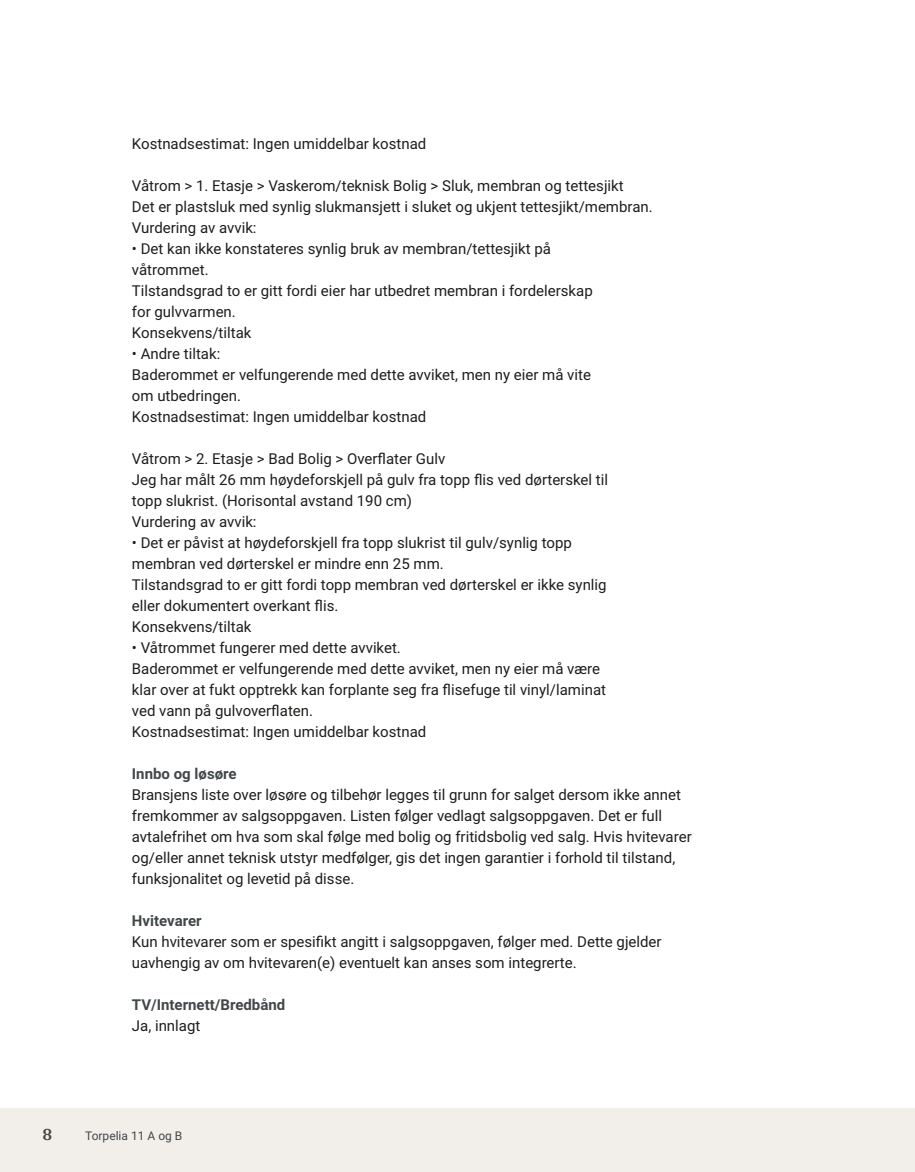
<style>
.page{position:relative;width:915px;height:1172px;background:#fff}
.page>*{position:absolute;margin:0;border:0;box-sizing:border-box;transform-origin:0 0}
.t1{font:700 18px "Arya";color:#414749}
.t2{font:15px/21px "Roboto Vitec";color:#1d1d1b}
.t3{font:700 15px "Roboto Vitec";color:#414749}
.t4{font:12px "Roboto Vitec";color:#414749}
</style>
<div class="page">
<div style="left:0;top:1108px;width:914px;height:64px;background:#f2eeea"></div>
<p class="t2" style="left:132px;top:132px;width:296px">Kostnadsestimat: Ingen umiddelbar kostnad</p>
<p class="t2" style="left:132px;top:174px;width:522px">Våtrom &gt; 1. Etasje &gt; Vaskerom/teknisk Bolig &gt; Sluk, membran og tettesjikt<br>Det er plastsluk med synlig slukmansjett i sluket og ukjent tettesjikt/membran.<br>Vurdering av avvik:</p>
<p class="t2" style="left:132px;top:237px;width:462px">• Det kan ikke konstateres synlig bruk av membran/tettesjikt på våtrommet.<br>Tilstandsgrad to er gitt fordi eier har utbedret membran i fordelerskap for gulvvarmen.<br>Konsekvens/tiltak</p>
<p class="t2" style="left:132px;top:342px;width:460px">• Andre tiltak:<br>Baderommet er velfungerende med dette avviket, men ny eier må vite om utbedringen.<br>Kostnadsestimat: Ingen umiddelbar kostnad</p>
<p class="t2" style="left:132px;top:447px;width:477px">Våtrom &gt; 2. Etasje &gt; Bad Bolig &gt; Overflater Gulv<br>Jeg har målt 26 mm høydeforskjell på gulv fra topp flis ved dørterskel til topp slukrist. (Horisontal avstand 190 cm)<br>Vurdering av avvik:</p>
<p class="t2" style="left:132px;top:531px;width:476px">• Det er påvist at høydeforskjell fra topp slukrist til gulv/synlig topp membran ved dørterskel er mindre enn 25 mm.<br>Tilstandsgrad to er gitt fordi topp membran ved dørterskel er ikke synlig eller dokumentert overkant flis.<br>Konsekvens/tiltak</p>
<p class="t2" style="left:132px;top:636px;width:475px">• Våtrommet fungerer med dette avviket.<br>Baderommet er velfungerende med dette avviket, men ny eier må være klar over at fukt opptrekk kan forplante seg fra flisefuge til vinyl/laminat ved vann på gulvoverflaten.<br>Kostnadsestimat: Ingen umiddelbar kostnad</p>
<p class="t3" style="left:132px;top:763px;width:106px">Innbo og løsøre</p>
<p class="t2" style="left:132px;top:783px;width:561px">Bransjens liste over løsøre og tilbehør legges til grunn for salget dersom ikke annet fremkommer av salgsoppgaven. Listen følger vedlagt salgsoppgaven. Det er full avtalefrihet om hva som skal følge med bolig og fritidsbolig ved salg. Hvis hvitevarer og/eller annet teknisk utstyr medfølger, gis det ingen garantier i forhold til tilstand, funksjonalitet og levetid på disse.</p>
<p class="t3" style="left:132px;top:910px;width:71px">Hvitevarer</p>
<p class="t2" style="left:132px;top:930px;width:531px">Kun hvitevarer som er spesifikt angitt i salgsoppgaven, følger med. Dette gjelder uavhengig av om hvitevaren(e) eventuelt kan anses som integrerte.</p>
<p class="t3" style="left:132px;top:994px;width:155px">TV/Internett/Bredbånd</p>
<p class="t2" style="left:132px;top:1014px;width:70px">Ja, innlagt</p>
<p class="t1" style="left:43px;top:1123px;width:11px">8</p>
<p class="t4" style="left:85px;top:1127px;width:99px">Torpelia 11 A og B</p>
</div>
